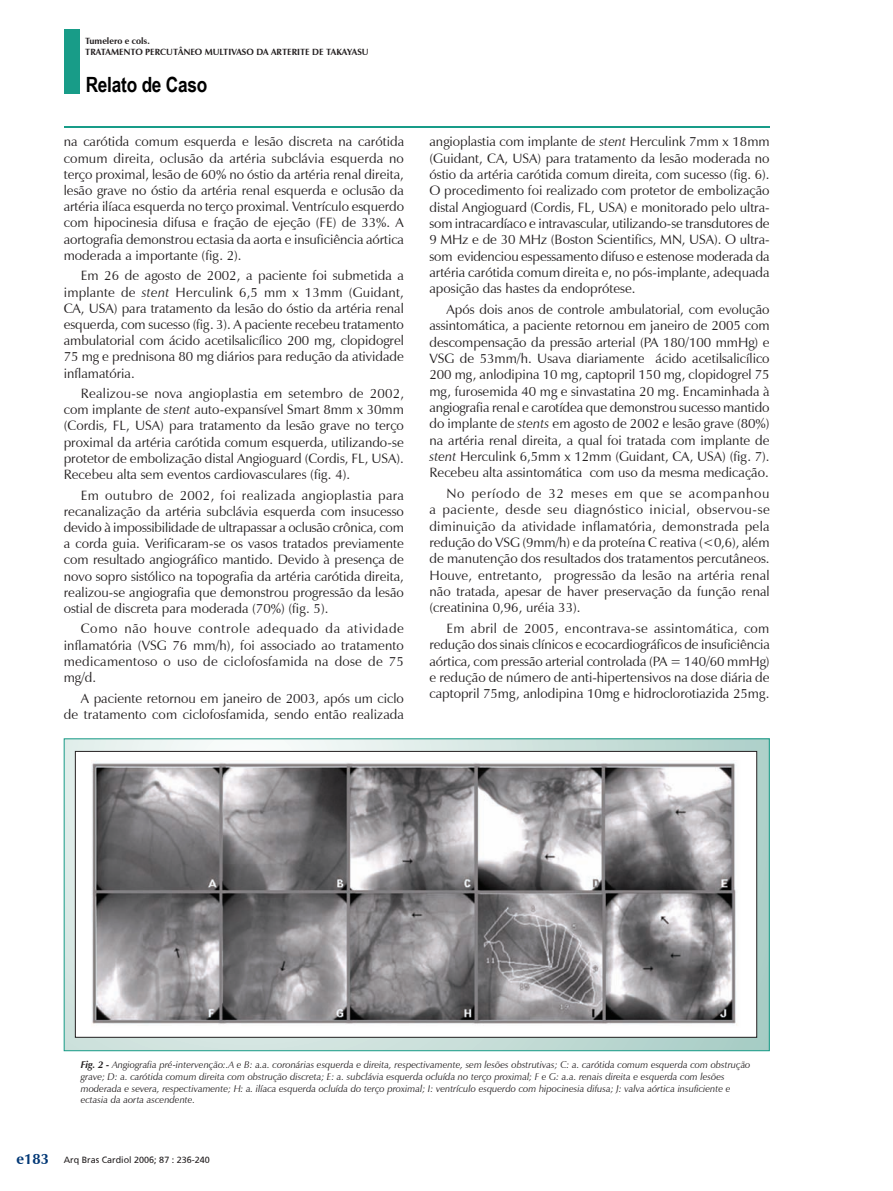
<style>
.page{position:relative;width:893px;height:1191px;background:#fff}
.page>*{position:absolute;margin:0;border:0;box-sizing:border-box;transform-origin:0 0}
.t1{font:700 21px "Arial Narrow";letter-spacing:-.01em;color:#000}
.t2{font:700 15px "Zapf Humanist 601 BT";color:#013775}
.Texto{font:13.5px/16.4px "Zapf Humanist 601 BT";color:#231f20;text-align:justify}
._04_FIGURA_ref{font:italic 9.75px/11.7px "Zapf Humanist 601 BT";color:#231f20}
.t3{font:700 9px "Zapf Humanist 601 BT";color:#231f20}
.t4{font:9px "Frutiger";color:#231f20}
.s1{font-style:italic}
.s2{font-weight:700}
</style>
<div class="page">
<hr style="left:64px;top:126px;width:706px;height:2px;background:#189c88">
<div style="left:64px;top:29px;width:16px;height:65px;background:#189c88"></div>
<svg style="left:66px;top:740px;width:702px;height:309px;background:#c6dad5"></svg>
<div style="left:75px;top:751px;width:682px;height:286px;background:#fff"></div>
<img style="left:92px;top:762px;width:645px;height:263px">
<p class="t3" style="left:85px;top:36px;width:66px">TUMELERO E COLS.</p>
<p class="t3" style="left:85px;top:47px;width:285px">TRATAME NTO PE RCUTÂNEO MULTIVASO DA ARTERITE DE TAKAYASU</p>
<h1 class="t1" style="left:86px;top:68px;width:123px">Relato de Caso</h1>
<p class="Texto" style="left:64px;top:134px;width:342px">na carótida comum esquerda e lesão discreta na carótida comum direita, oclusão da artéria subclávia esquerda no terço proximal, lesão de 60% no óstio da artéria renal direita, lesão grave no óstio da artéria renal esquerda e oclusão da artéria ilíaca esquerda no terço proximal. Ventrículo esquerdo com hipocinesia difusa e fração de ejeção (FE) de 33%. A aortografia demonstrou ectasia da aorta e insuficiência aórtica moderada a importante (fig. 2).</p>
<p class="Texto" style="left:64px;top:267px;width:342px;text-indent:17px">Em 26 de agosto de 2002, a paciente foi submetida a implante de <span class="s1">stent</span> Herculink 6,5 mm x 13mm (Guidant, CA, USA) para tratamento da lesão do óstio da artéria renal esquerda, com sucesso (fig. 3). A paciente recebeu tratamento ambulatorial com ácido acetilsalicílico 200 mg, clopidogrel 75 mg e prednisona 80 mg diários para redução da atividade inflamatória.</p>
<p class="Texto" style="left:64px;top:385px;width:342px;text-indent:17px">Realizou-se nova angioplastia em setembro de 2002, com implante de <span class="s1">stent</span> auto-expansível Smart 8mm x 30mm (Cordis, FL, USA) para tratamento da lesão grave no terço proximal da artéria carótida comum esquerda, utilizando-se protetor de embolização distal Angioguard (Cordis, FL, USA).<br>Recebeu alta sem eventos cardiovasculares (fig. 4).</p>
<p class="Texto" style="left:64px;top:487px;width:342px;text-indent:17px">Em outubro de 2002, foi realizada angioplastia para recanalização da artéria subclávia esquerda com insucesso devido à impossibilidade de ultrapassar a oclusão crônica, com a corda guia. Verificaram-se os vasos tratados previamente com resultado angiográfico mantido. Devido à presença de novo sopro sistólico na topografia da artéria carótida direita, realizou-se angiografia que demonstrou progressão da lesão ostial de discreta para moderada (70%) (fig. 5).</p>
<p class="Texto" style="left:64px;top:620px;width:342px;text-indent:17px">Como não houve controle adequado da atividade inflamatória (VSG 76 mm/h), foi associado ao tratamento medicamentoso o uso de ciclofosfamida na dose de 75 mg/d.</p>
<p class="Texto" style="left:64px;top:690px;width:342px;text-align:right">A paciente retornou em janeiro de 2003, após um ciclo de tratamento com ciclofosfamida, sendo então realizada</p>
<p class="Texto" style="left:429px;top:134px;width:342px">angioplastia com implante de <span class="s1">stent</span> Herculink 7mm x 18mm (Guidant, CA, USA) para tratamento da lesão moderada no óstio da artéria carótida comum direita, com sucesso (fig. 6).<br>O procedimento foi realizado com protetor de embolização distal Angioguard (Cordis, FL, USA) e monitorado pelo ultra&shy;som intracardíaco e intravascular, utilizando-se transdutores de 9 MHz e de 30 MHz (Boston Scientifics, MN, USA). O ultra&shy;som evidenciou espessamento difuso e estenose moderada da artéria carótida comum direita e, no pós-implante, adequada aposição das hastes da endoprótese.</p>
<p class="Texto" style="left:429px;top:301px;width:342px;text-indent:17px">Após dois anos de controle ambulatorial, com evolução assintomática, a paciente retornou em janeiro de 2005 com descompensação da pressão arterial (PA 180/100 mmHg) e VSG de 53mm/h. Usava diariamente ácido acetilsalicílico 200 mg, anlodipina 10 mg, captopril 150 mg, clopidogrel 75 mg, furosemida 40 mg e sinvastatina 20 mg. Encaminhada à angiografia renal e carotídea que demonstrou sucesso mantido do implante de <span class="s1">stents</span> em agosto de 2002 e lesão grave (80%) na artéria renal direita, a qual foi tratada com implante de <span class="s1">stent</span> Herculink 6,5mm x 12mm (Guidant, CA, USA) (fig. 7).<br>Recebeu alta assintomática com uso da mesma medicação.</p>
<p class="Texto" style="left:429px;top:485px;width:342px;text-indent:17px">No período de 32 meses em que se acompanhou a paciente, desde seu diagnóstico inicial, observou-se diminuição da atividade inflamatória, demonstrada pela redução do VSG (9mm/h) e da proteína C reativa (&lt;0,6), além de manutenção dos resultados dos tratamentos percutâneos.<br>Houve, entretanto, progressão da lesão na artéria renal não tratada, apesar de haver preservação da função renal (creatinina 0,96, uréia 33).</p>
<p class="Texto" style="left:429px;top:620px;width:342px;text-indent:17px">Em abril de 2005, encontrava-se assintomática, com redução dos sinais clínicos e ecocardiográficos de insuficiência aórtica, com pressão arterial controlada (PA = 140/60 mmHg) e redução de número de anti-hipertensivos na dose diária de captopril 75mg, anlodipina 10mg e hidroclorotiazida 25mg.</p>
<p class="_04_FIGURA_ref" style="left:81px;top:1059px;width:671px"><span class="s2">Fig. 2 -</span> Angiografia pré-intervenção:.A e B: a.a. coronárias esquerda e direita, respectivamente, sem lesões obstrutivas; C: a. carótida comum esquerda com obstrução grave; D: a. carótida comum direita com obstrução discreta; E: a. subclávia esquerda ocluída no terço proximal; F e G: a.a. renais direita e esquerda com lesões moderada e severa, respectivamente; H: a. ilíaca esquerda ocluída do terço proximal; I: ventrículo esquerdo com hipocinesia difusa; J: valva aórtica insuficiente e ectasia da aorta ascendente.</p>
<p class="t2" style="left:17px;top:1149px;width:34px">E183</p>
<p class="t4" style="left:64px;top:1154px;width:148px">Arq Bras Cardiol 2006; 87 : 236-240</p>
</div>
